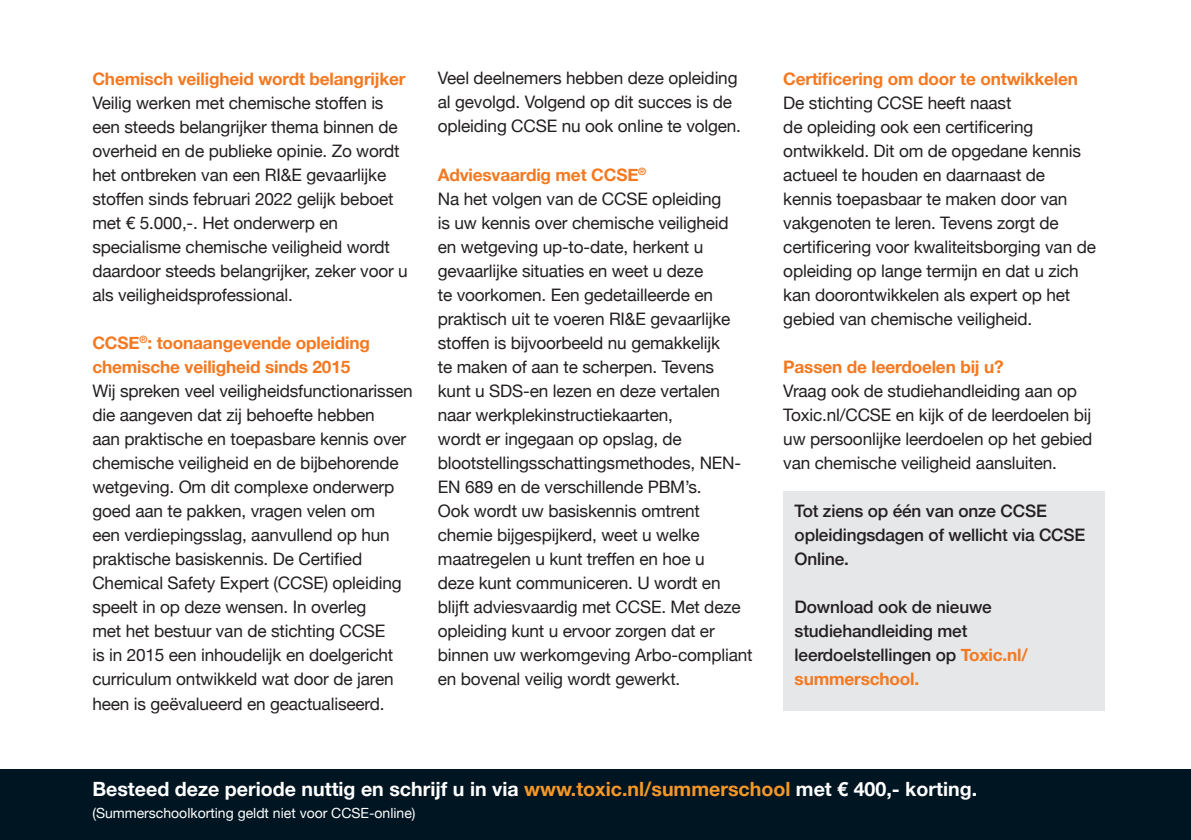
<style>
.page{position:relative;width:1191px;height:840px;background:#fff}
.page>*{position:absolute;margin:0;border:0;box-sizing:border-box;transform-origin:0 0}
.t1{font:700 19.6px "Helvetica Neue";color:#fff}
.t2{font:17.2px/24px "Helvetica Neue";letter-spacing:-.01em;color:#231f20}
.t3{font:700 17.2px/24px "Helvetica Neue";letter-spacing:-.01em;color:#f47921}
.t4{font:500 17.2px/24px "Helvetica Neue";letter-spacing:-.01em;color:#231f20}
.t5{font:14px "Helvetica Neue";color:#fff}
.s1{font-weight:700;color:#f47921}
.s2{color:#f79727}
</style>
<div class="page">
<div style="left:783px;top:490px;width:321px;height:220px;background:#e6e7e9"></div>
<div style="left:0;top:768px;width:1191px;height:71px;background:#001522"></div>
<p class="t3" style="left:92px;top:67px;width:314px">Chemisch veiligheid wordt belangrijker</p>
<p class="t2" style="left:92px;top:92px;width:317px">Veilig werken met chemische stoffen is een steeds belangrijker thema binnen de overheid en de publieke opinie. Zo wordt het ontbreken van een RI&amp;E gevaarlijke stoffen sinds februari 2022 gelijk beboet met € 5.000,-. Het onderwerp en specialisme chemische veiligheid wordt daardoor steeds belangrijker, zeker voor u als veiligheidsprofessional.</p>
<p class="t3" style="left:92px;top:331px;width:279px">CCSE<sup>®</sup>: toonaangevende opleiding chemische veiligheid sinds 2015</p>
<p class="t2" style="left:92px;top:380px;width:322px">Wij spreken veel veiligheidsfunctionarissen die aangeven dat zij behoefte hebben<br>aan praktische en toepasbare kennis over chemische veiligheid en de bijbehorende wetgeving. Om dit complexe onderwerp goed aan te pakken, vragen velen om<br>een verdiepingsslag, aanvullend op hun praktische basiskennis. De Certified Chemical Safety Expert (CCSE) opleiding speelt in op deze wensen. In overleg<br>met het bestuur van de stichting CCSE<br>is in 2015 een inhoudelijk en doelgericht curriculum ontwikkeld wat door de jaren heen is geëvalueerd en geactualiseerd.</p>
<p class="t2" style="left:438px;top:67px;width:305px">Veel deelnemers hebben deze opleiding al gevolgd. Volgend op dit succes is de opleiding CCSE nu ook online te volgen.</p>
<p class="t2" style="left:438px;top:163px;width:316px"><span class="s1">Adviesvaardig met CCSE</span><sup>®<br></sup>Na het volgen van de CCSE opleiding<br>is uw kennis over chemische veiligheid<br>en wetgeving up-to-date, herkent u gevaarlijke situaties en weet u deze<br>te voorkomen. Een gedetailleerde en praktisch uit te voeren RI&amp;E gevaarlijke stoffen is bijvoorbeeld nu gemakkelijk<br>te maken of aan te scherpen. Tevens<br>kunt u SDS-en lezen en deze vertalen naar werkplekinstructiekaarten,<br>wordt er ingegaan op opslag, de blootstellingsschattingsmethodes, NEN-EN 689 en de verschillende PBM’s.<br>Ook wordt uw basiskennis omtrent chemie bijgespijkerd, weet u welke maatregelen u kunt treffen en hoe u<br>deze kunt communiceren. U wordt en blijft adviesvaardig met CCSE. Met deze opleiding kunt u ervoor zorgen dat er binnen uw werkomgeving Arbo-compliant en bovenal veilig wordt gewerkt.</p>
<p class="t3" style="left:783px;top:67px;width:296px">Certificering om door te ontwikkelen</p>
<p class="t2" style="left:783px;top:92px;width:314px">De stichting CCSE heeft naast<br>de opleiding ook een certificering ontwikkeld. Dit om de opgedane kennis actueel te houden en daarnaast de kennis toepasbaar te maken door van vakgenoten te leren. Tevens zorgt de certificering voor kwaliteitsborging van de opleiding op lange termijn en dat u zich kan doorontwikkelen als expert op het gebied van chemische veiligheid.</p>
<p class="t3" style="left:783px;top:355px;width:222px">Passen de leerdoelen bij u?</p>
<p class="t2" style="left:783px;top:379px;width:310px">Vraag ook de studiehandleiding aan op Toxic.nl/CCSE en kijk of de leerdoelen bij uw persoonlijke leerdoelen op het gebied van chemische veiligheid aansluiten.</p>
<p class="t4" style="left:794px;top:497px;width:292px">Tot ziens op één van onze CCSE opleidingsdagen of wellicht via CCSE<br>Online.</p>
<p class="t4" style="left:794px;top:593px;width:235px">Download ook de nieuwe studiehandleiding met leerdoelstellingen op <span class="s1">Toxic.nl/ summerschool.</span></p>
<p class="t1" style="left:92px;top:773px;width:886px">Besteed deze periode nuttig en schrijf u in via <span class="s2">www.toxic.nl/summerschool</span> met € 400,- korting.</p>
<p class="t5" style="left:92px;top:802px;width:325px">(Summerschoolkorting geldt niet voor CCSE-online)</p>
</div>
